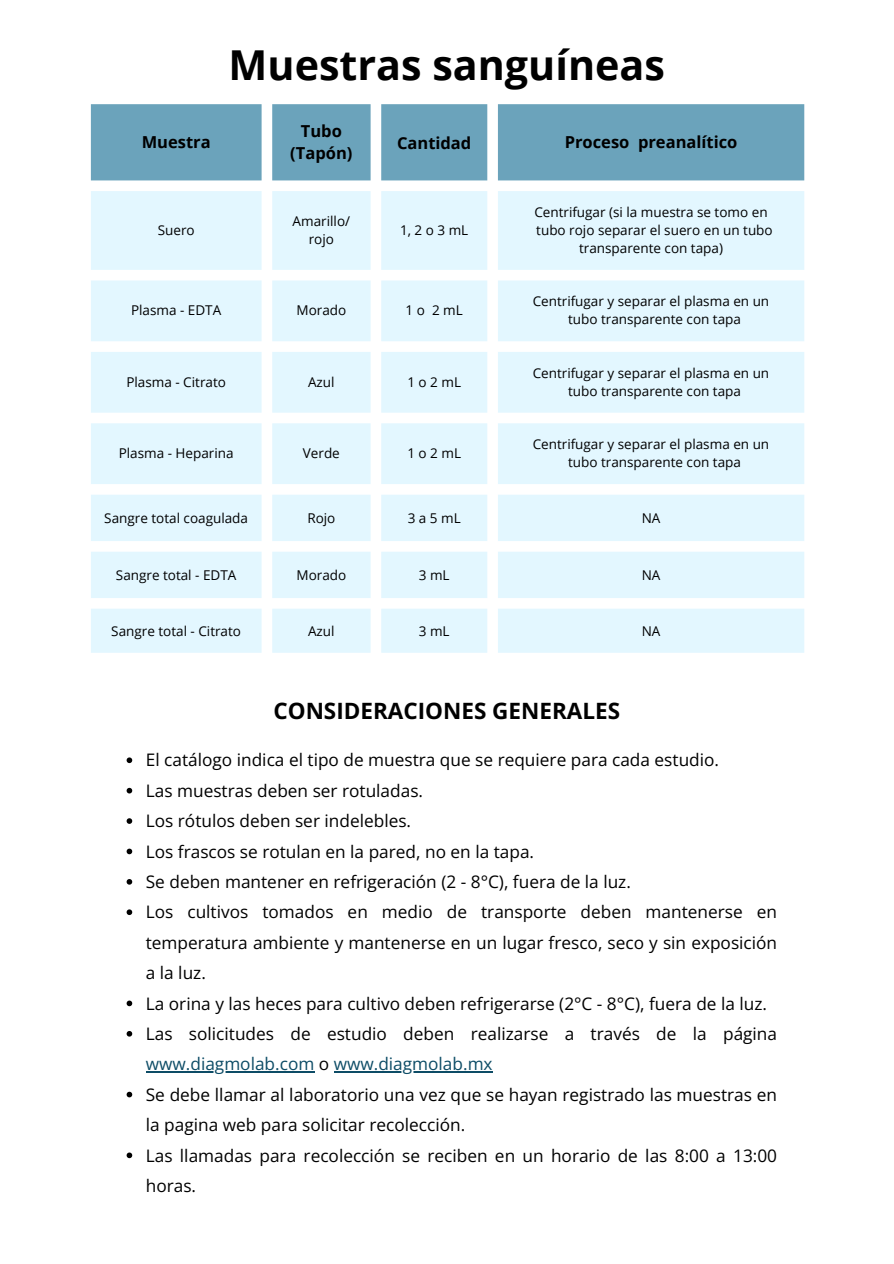
<style>
.page{position:relative;width:894px;height:1264px;background:#fff}
.page>*{position:absolute;margin:0;border:0;box-sizing:border-box;transform-origin:0 0}
.t1{font:700 41.25px "Open Sans";color:#000}
.t2{font:700 22.5px "Open Sans";color:#000}
.t3{font:17.25px/30.3px "Open Sans";color:#000;text-align:justify}
.t4{font:17.25px "Open Sans";color:#0d4c66}
.t5{font:700 16.5px/22.5px "Open Sans";color:#000;text-align:center}
.t6{font:13.5px/18px "Open Sans";color:#000;text-align:center}
.s1{color:#000}
</style>
<div class="page">
<div style="left:91px;top:104px;width:713px;height:76px;background:#6ba3bb"></div>
<svg style="left:91px;top:191px;width:713px;height:461px;fill:#e3f7ff"></svg>
<svg style="left:127px;top:757px;width:5px;height:6px"></svg>
<svg style="left:127px;top:787px;width:5px;height:6px"></svg>
<svg style="left:127px;top:818px;width:5px;height:5px"></svg>
<svg style="left:127px;top:848px;width:5px;height:6px"></svg>
<svg style="left:127px;top:879px;width:5px;height:5px"></svg>
<svg style="left:127px;top:909px;width:5px;height:6px"></svg>
<svg style="left:127px;top:1000px;width:5px;height:6px"></svg>
<svg style="left:127px;top:1031px;width:5px;height:5px"></svg>
<hr style="left:146px;top:1071px;width:168px;height:1px;background:#0d4c66">
<hr style="left:333px;top:1071px;width:159px;height:1px;background:#0d4c66">
<svg style="left:127px;top:1091px;width:5px;height:6px"></svg>
<svg style="left:127px;top:1152px;width:5px;height:6px"></svg>
<h1 class="t5" style="left:142px;top:130px;width:70px">Muestra</h1>
<p class="t6" style="left:158px;top:221px;width:38px">Suero</p>
<p class="t1" style="left:228px;top:36px;width:437px">Muestras sanguíneas</p>
<p class="t5" style="left:290px;top:119px;width:64px">Tubo (Tapón)</p>
<p class="t5" style="left:564px;top:130px;width:174px">Proceso preanalítico</p>
<p class="t5" style="left:397px;top:131px;width:76px">Cantidad</p>
<p class="t6" style="left:292px;top:212px;width:59px">Amarillo/</p>
<p class="t6" style="left:309px;top:230px;width:27px">rojo</p>
<p class="t6" style="left:400px;top:221px;width:70px">1, 2 o 3 mL</p>
<p class="t6" style="left:534px;top:203px;width:235px">Centrifugar (si la muestra se tomo en</p>
<p class="t6" style="left:536px;top:221px;width:238px">tubo rojo separar el suero en un tubo transparente con tapa)</p>
<p class="t6" style="left:131px;top:301px;width:92px">Plasma - EDTA</p>
<p class="t6" style="left:296px;top:301px;width:51px">Morado</p>
<p class="t6" style="left:405px;top:301px;width:59px">1 o 2 mL</p>
<p class="t6" style="left:126px;top:372px;width:101px">Plasma - Citrato</p>
<p class="t6" style="left:308px;top:372px;width:28px">Azul</p>
<p class="t6" style="left:407px;top:372px;width:55px">1 o 2 mL</p>
<p class="t6" style="left:119px;top:444px;width:116px">Plasma - Heparina</p>
<p class="t6" style="left:303px;top:444px;width:38px">Verde</p>
<p class="t6" style="left:407px;top:444px;width:55px">1 o 2 mL</p>
<p class="t6" style="left:532px;top:292px;width:238px">Centrifugar y separar el plasma en un</p>
<p class="t6" style="left:568px;top:310px;width:174px">tubo transparente con tapa</p>
<p class="t6" style="left:532px;top:363px;width:238px">Centrifugar y separar el plasma en un</p>
<p class="t6" style="left:568px;top:381px;width:174px">tubo transparente con tapa</p>
<p class="t6" style="left:532px;top:435px;width:238px">Centrifugar y separar el plasma en un</p>
<p class="t6" style="left:568px;top:453px;width:174px">tubo transparente con tapa</p>
<p class="t6" style="left:104px;top:508px;width:145px">Sangre total coagulada</p>
<p class="t6" style="left:307px;top:508px;width:30px">Rojo</p>
<p class="t6" style="left:407px;top:508px;width:54px">3 a 5 mL</p>
<p class="t6" style="left:641px;top:508px;width:20px">NA</p>
<p class="t6" style="left:116px;top:565px;width:122px">Sangre total - EDTA</p>
<p class="t6" style="left:296px;top:565px;width:51px">Morado</p>
<p class="t6" style="left:419px;top:565px;width:32px">3 mL</p>
<p class="t6" style="left:641px;top:565px;width:20px">NA</p>
<p class="t6" style="left:111px;top:621px;width:131px">Sangre total - Citrato</p>
<p class="t6" style="left:308px;top:621px;width:28px">Azul</p>
<p class="t6" style="left:419px;top:621px;width:32px">3 mL</p>
<p class="t6" style="left:641px;top:621px;width:20px">NA</p>
<h3 class="t2" style="left:273px;top:695px;width:348px">CONSIDERACIONES GENERALES</h3>
<h2 class="t3" style="left:146px;top:744px;width:574px">El catálogo indica el tipo de muestra que se requiere para cada estudio.</h2>
<p class="t3" style="left:146px;top:775px;width:279px">Las muestras deben ser rotuladas.</p>
<p class="t3" style="left:146px;top:805px;width:267px">Los rótulos deben ser indelebles.</p>
<p class="t3" style="left:146px;top:835px;width:390px">Los frascos se rotulan en la pared, no en la tapa.</p>
<p class="t3" style="left:146px;top:866px;width:486px">Se deben mantener en refrigeración (2 - 8°C), fuera de la luz.</p>
<p class="t3" style="left:146px;top:896px;width:632px">Los cultivos tomados en medio de transporte deben mantenerse en temperatura ambiente y mantenerse en un lugar fresco, seco y sin exposición a la luz.</p>
<p class="t3" style="left:146px;top:987px;width:622px">La orina y las heces para cultivo deben refrigerarse (2°C - 8°C), fuera de la luz.</p>
<p class="t3" style="left:146px;top:1018px;width:632px">Las solicitudes de estudio deben realizarse a través de la página</p>
<p class="t4" style="left:146px;top:1051px;width:348px">www.diagmolab.com <span class="s1">o</span> www.diagmolab.mx</p>
<p class="t3" style="left:146px;top:1078px;width:632px;text-align:left">Se debe llamar al laboratorio una vez que se hayan registrado las muestras en la pagina web para solicitar recolección.<br>Las llamadas para recolección se reciben en un horario de las 8:00 a 13:00</p>
<p class="t3" style="left:146px;top:1170px;width:52px">horas.</p>
</div>
